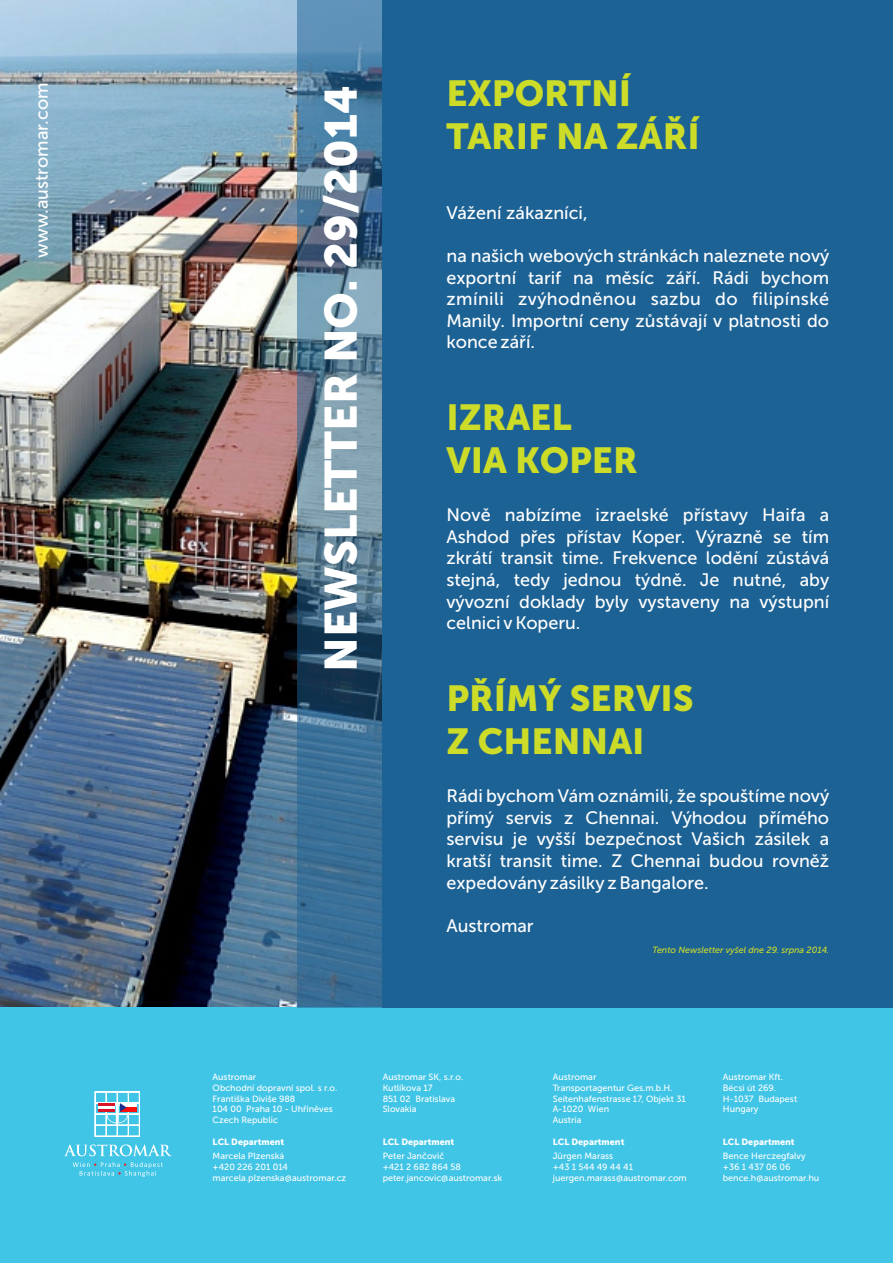
<style>
.page{position:relative;width:893px;height:1263px;background:#fff}
.page>*{position:absolute;margin:0;border:0;box-sizing:border-box;transform-origin:0 0}
.t1{font:700 45px "Museo Sans";color:#fff}
.t2{font:700 36px/43.2px "Museo Sans";color:#cddc28}
.t3{font:18px/21.6px "Museo Sans 500";color:#fff;text-align:justify}
.t4{font:9px/10.8px "Museo Sans 500";color:#fff}
.t5{font:9px "Museo Sans 900";color:#fff}
.t6{font:italic 9px "Museo Sans 500";color:#cddc28}
</style>
<div class="page">
<img style="left:0;top:0;width:298px;height:1008px">
<div style="left:0;top:1008px;width:893px;height:255px;background:#40c5e6"></div>
<div style="left:383px;top:0;width:510px;height:1008px;background:#1d6295"></div>
<div style="left:298px;top:0;width:85px;height:1008px;background:#1d6295;opacity:.5"></div>
<svg style="left:95px;top:1092px;width:45px;height:44px"></svg>
<svg style="left:64px;top:1144px;width:108px;height:12px"></svg>
<svg style="left:73px;top:1162px;width:90px;height:15px"></svg>
<p class="t3" style="left:32px;top:258px;width:177px;rotate:-90deg">www.austromar.com</p>
<h1 class="t1" style="left:323px;top:672px;width:588px;rotate:-90deg">NEWSLETTER NO. 29/2014</h1>
<h2 class="t2" style="left:446px;top:76px;width:255px">EXPORTNÍ<br>TARIF NA ZÁŘÍ</h2>
<p class="t3" style="left:446px;top:204px;width:143px">Vážení zákazníci,</p>
<p class="t3" style="left:446px;top:247px;width:384px">na našich webových stránkách naleznete nový exportní tarif na měsíc září. Rádi bychom zmínili zvýhodněnou sazbu do filipínské Manily. Importní ceny zůstávají v platnosti do konce září.</p>
<h2 class="t2" style="left:446px;top:400px;width:193px">IZRAEL<br>VIA KOPER</h2>
<p class="t3" style="left:446px;top:506px;width:384px">Nově nabízíme izraelské přístavy Haifa a Ashdod přes přístav Koper. Výrazně se tím zkrátí transit time. Frekvence lodění zůstává stejná, tedy jednou týdně. Je nutné, aby vývozní doklady byly vystaveny na výstupní celnici v Koperu.</p>
<h2 class="t2" style="left:446px;top:680px;width:249px">PŘÍMÝ SERVIS<br>Z CHENNAI</h2>
<p class="t3" style="left:446px;top:787px;width:384px">Rádi bychom Vám oznámili, že spouštíme nový přímý servis z Chennai. Výhodou přímého servisu je vyšší bezpečnost Vašich zásilek a kratší transit time. Z Chennai budou rovněž expedovány zásilky z Bangalore.</p>
<p class="t3" style="left:446px;top:916px;width:89px">Austromar</p>
<p class="t6" style="left:652px;top:946px;width:178px">Tento Newsletter vyšel dne 29. srpna 2014.</p>
<p class="t4" style="left:213px;top:1072px;width:126px">Austromar<br>Obchodní dopravní spol. s r.o.<br>Františka Diviše 988<br>104 00 Praha 10 - Uhříněves<br>Czech Republic</p>
<p class="t5" style="left:213px;top:1138px;width:73px">LCL Department</p>
<p class="t4" style="left:213px;top:1152px;width:135px">Marcela Plzenská<br>+420 226 201 014 marcela.plzenska@austromar.cz</p>
<p class="t4" style="left:383px;top:1072px;width:82px">Austromar SK, s.r.o.<br>Kutlíkova 17<br>851 02 Bratislava<br>Slovakia</p>
<p class="t5" style="left:383px;top:1138px;width:73px">LCL Department</p>
<p class="t4" style="left:383px;top:1152px;width:121px">Peter Jančovič<br>+421 2 682 864 58 peter.jancovic@austromar.sk</p>
<p class="t4" style="left:553px;top:1072px;width:135px">Austromar<br>Transportagentur Ges.m.b.H.<br>Seitenhafenstrasse 17, Objekt 31<br>A-1020 Wien<br>Austria</p>
<p class="t5" style="left:553px;top:1138px;width:73px">LCL Department</p>
<p class="t4" style="left:553px;top:1152px;width:136px">Jürgen Marass<br>+43 1 544 49 44 41 juergen.marass@austromar.com</p>
<p class="t4" style="left:723px;top:1072px;width:76px">Austromar Kft.<br>Bécsi út 269.<br>H-1037 Budapest<br>Hungary</p>
<p class="t5" style="left:723px;top:1138px;width:73px">LCL Department</p>
<p class="t4" style="left:723px;top:1152px;width:98px">Bence Herczegfalvy +36 1 437 06 06 bence.h@austromar.hu</p>
</div>
